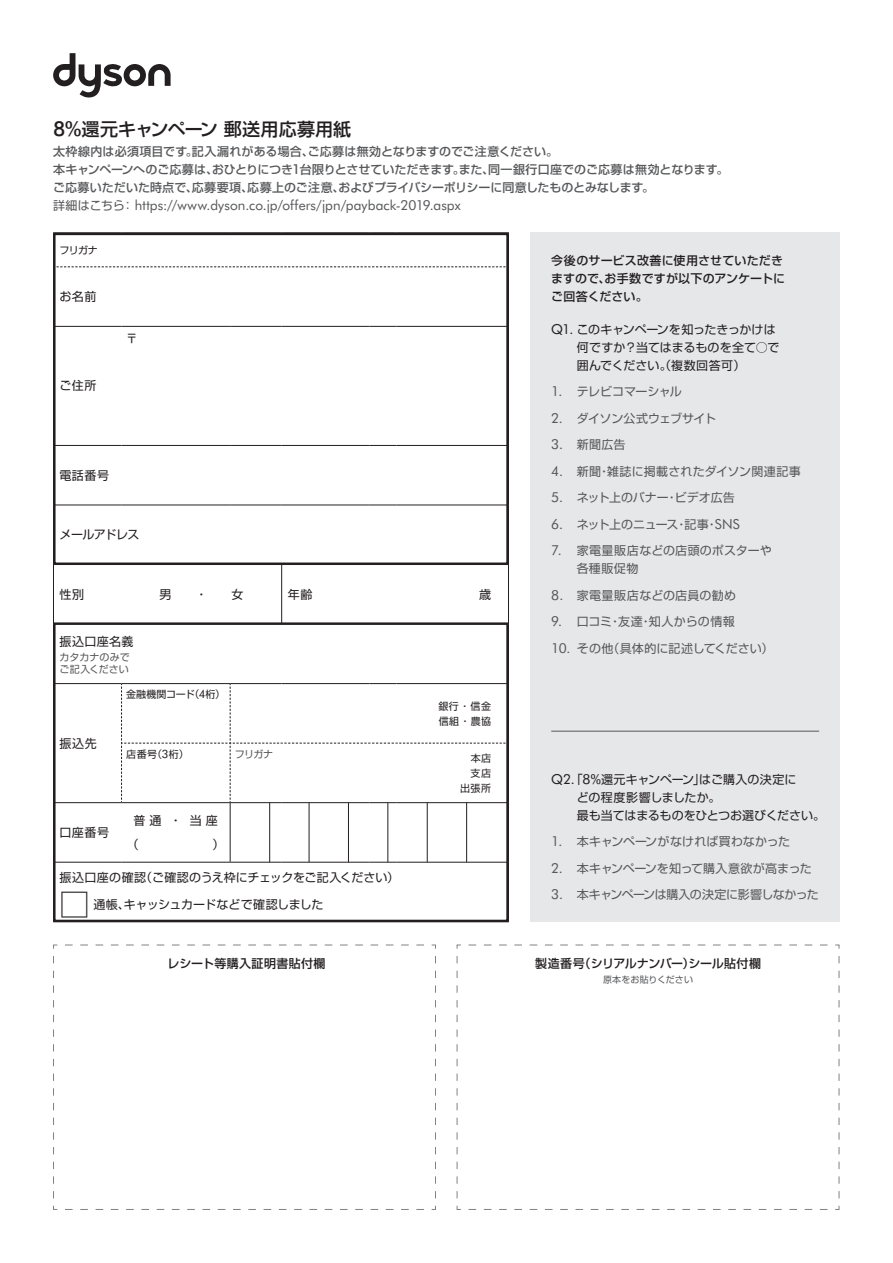
<style>
.page{position:relative;width:893px;height:1263px;background:#fff}
.page>*{position:absolute;margin:0;border:0;box-sizing:border-box;transform-origin:0 0}
.t1{font:500 18px "Shin Go Pr 6";letter-spacing:-.005em;color:#231f20}
.t2{font:13.8px "Futura B Tfor Dyson";letter-spacing:.01em;color:#57585a}
.t3{font:12px/18px "Shin Go Pr 6";color:#231f20}
.t4{font:500 12px/18px "Shin Go Pr 6";color:#57585a}
.t5{font:12px "Shin Go Pr 6";color:#57585a}
.t6{font:500 12px/18px "Shin Go Pr 6";letter-spacing:.01em;color:#231f20}
.t7{font:12px/18.3px "Shin Go Pr 6";letter-spacing:.02em;color:#57585a}
.t8{font:12px "Shin Go Pr 6";letter-spacing:-.035em;color:#57585a}
.t9{font:12px "Shin Go Pr 6";letter-spacing:-.025em;color:#231f20}
.t10{font:500 12px "Shin Go Pr 6";letter-spacing:-.01em;color:#231f20}
.t11{font:12px "Shin Go Pr 6";letter-spacing:-.07em;color:#57585a}
.t12{font:12px "Shin Go Pr 6";letter-spacing:.04em;color:#57585a}
.t13{font:12px "Shin Go Pr 6";letter-spacing:-.045em;color:#57585a}
.t14{font:12px "Shin Go Pr 6";letter-spacing:-.03em;color:#57585a}
.t15{font:12px "Shin Go Pr 6";letter-spacing:-.05em;color:#231f20}
.t16{font:10.05px/15px "Shin Go Pr 6";letter-spacing:.02em;color:#231f20}
.t17{font:10.05px/12px "Shin Go Pr 6";letter-spacing:-.005em;color:#57585a}
.t18{font:10.05px "Shin Go Pr 6";letter-spacing:-.01em;color:#231f20}
.t19{font:9px "Shin Go Pr 6";letter-spacing:.01em;color:#57585a}
.s1{font-family:"Futura B Tfor Dyson";font-size:20.7px}
.s2{font-family:"Futura B Tfor Dyson";font-size:13.8px}
.s3{font-family:"Shin Go Pr 6";font-size:12px}
.s4{font-family:"Futura B Tfor Dyson";font-size:11.55px}
.s5{font-size:30px}
</style>
<div class="page">
<div style="left:530px;top:232px;width:310px;height:690px;background:#e6e7e9"></div>
<svg style="left:53px;top:944px;width:383px;height:266px"></svg>
<svg style="left:456px;top:944px;width:384px;height:266px"></svg>
<svg style="left:56px;top:267px;width:450px;height:595px"></svg>
<div style="left:397px;top:564px;width:111px;height:60px;background:#fff"></div>
<hr style="left:53px;top:326px;width:69px;height:1px;background:#231f20">
<hr style="left:53px;top:445px;width:69px;height:1px;background:#231f20">
<hr style="left:122px;top:445px;width:108px;height:1px;background:#231f20">
<hr style="left:230px;top:445px;width:52px;height:1px;background:#231f20">
<hr style="left:282px;top:445px;width:87px;height:1px;background:#231f20">
<svg style="left:369px;top:445px;width:28px;height:1px"></svg>
<hr style="left:397px;top:445px;width:112px;height:1px;background:#231f20">
<hr style="left:53px;top:505px;width:69px;height:1px;background:#231f20">
<hr style="left:122px;top:505px;width:108px;height:1px;background:#231f20">
<hr style="left:230px;top:505px;width:52px;height:1px;background:#231f20">
<hr style="left:282px;top:505px;width:87px;height:1px;background:#231f20">
<svg style="left:369px;top:505px;width:28px;height:1px"></svg>
<hr style="left:397px;top:505px;width:112px;height:1px;background:#231f20">
<hr style="left:53px;top:565px;width:1px;height:59px;background:#231f20">
<hr style="left:508px;top:565px;width:1px;height:59px;background:#231f20">
<hr style="left:53px;top:862px;width:69px;height:1px;background:#231f20">
<hr style="left:53px;top:232px;width:69px;height:1px;background:#231f20">
<hr style="left:122px;top:232px;width:108px;height:1px;background:#231f20">
<hr style="left:230px;top:232px;width:52px;height:1px;background:#231f20">
<hr style="left:282px;top:232px;width:87px;height:1px;background:#231f20">
<svg style="left:369px;top:232px;width:28px;height:1px"></svg>
<hr style="left:397px;top:232px;width:112px;height:1px;background:#231f20">
<svg style="left:56px;top:266px;width:450px;height:1px"></svg>
<hr style="left:122px;top:326px;width:108px;height:1px;background:#231f20">
<hr style="left:230px;top:326px;width:52px;height:1px;background:#231f20">
<hr style="left:282px;top:326px;width:87px;height:1px;background:#231f20">
<svg style="left:369px;top:326px;width:28px;height:1px"></svg>
<hr style="left:397px;top:326px;width:112px;height:1px;background:#231f20">
<hr style="left:281px;top:565px;width:1px;height:59px;background:#231f20">
<hr style="left:53px;top:683px;width:69px;height:1px;background:#231f20">
<hr style="left:53px;top:802px;width:69px;height:1px;background:#231f20">
<svg style="left:121px;top:683px;width:385px;height:120px"></svg>
<hr style="left:397px;top:802px;width:112px;height:1px;background:#231f20">
<hr style="left:122px;top:862px;width:108px;height:1px;background:#231f20">
<hr style="left:230px;top:862px;width:52px;height:1px;background:#231f20">
<hr style="left:282px;top:862px;width:87px;height:1px;background:#231f20">
<svg style="left:369px;top:862px;width:28px;height:1px"></svg>
<hr style="left:397px;top:862px;width:112px;height:1px;background:#231f20">
<hr style="left:230px;top:803px;width:1px;height:59px;background:#231f20">
<div style="left:53px;top:233px;width:456px;height:332px;border:2px solid #231f20"></div>
<div style="left:53px;top:622px;width:456px;height:300px;border:2px solid #231f20"></div>
<hr style="left:348px;top:803px;width:1px;height:59px;background:#231f20">
<hr style="left:387px;top:803px;width:1px;height:59px;background:#231f20">
<hr style="left:427px;top:803px;width:1px;height:59px;background:#231f20">
<hr style="left:466px;top:803px;width:1px;height:59px;background:#231f20">
<hr style="left:309px;top:803px;width:1px;height:59px;background:#231f20">
<hr style="left:269px;top:803px;width:1px;height:59px;background:#231f20">
<hr style="left:551px;top:731px;width:268px;height:1px;background:#57585a">
<svg style="left:53px;top:53px;width:118px;height:45px"></svg>
<h1 class="t1" style="left:53px;top:114px;width:299px"><span class="s1">8%</span>還元キャンペーン 郵送用応募用紙</h1>
<p class="t4" style="left:53px;top:141px;width:677px">太枠線内は必須項目です。記入漏れがある場合、ご応募は無効となりますのでご注意ください。<br>本キャンペーンへのご応募は、おひとりにつき<span class="s2">1</span>台限りとさせていただきます。また、同一銀行口座でのご応募は無効となります。ご応募いただいた時点で、応募要項、応募上のご注意、およびプライバシーポリシーに同意したものとみなします。</p>
<p class="t2" style="left:53px;top:195px;width:409px"><span class="s3">詳細はこちら：</span> https://www.dyson.co.jp/offers/jpn/payback-2019.aspx</p>
<p class="t16" style="left:60px;top:242px;width:40px">フリガナ</p>
<p class="t3" style="left:60px;top:287px;width:39px">お名前</p>
<p class="t6" style="left:551px;top:250px;width:235px">今後のサービス改善に使用させていただきますので、お手数ですが以下のアンケートにご回答ください。</p>
<p class="t3" style="left:60px;top:376px;width:38px">ご住所</p>
<p class="t3" style="left:126px;top:328px;width:13px">〒</p>
<p class="t3" style="left:60px;top:465px;width:51px">電話番号</p>
<p class="t15" style="left:60px;top:525px;width:81px">メールアドレス</p>
<p class="t3" style="left:60px;top:584px;width:26px">性別</p>
<p class="t3" style="left:288px;top:584px;width:26px">年齢</p>
<p class="t3" style="left:479px;top:584px;width:13px">歳</p>
<p class="t3" style="left:60px;top:631px;width:76px">振込口座名義</p>
<p class="t17" style="left:60px;top:650px;width:72px">カタカナのみでご記入ください</p>
<p class="t3" style="left:60px;top:733px;width:39px">振込先</p>
<p class="t18" style="left:126px;top:686px;width:101px">金融機関コード（<span class="s4">4</span>桁）</p>
<p class="t16" style="left:438px;top:698px;width:54px">銀行 ・ 信金信組 ・ 農協</p>
<p class="t16" style="left:126px;top:745px;width:64px">店番号（<span class="s4">3</span>桁）</p>
<p class="t17" style="left:235px;top:747px;width:40px">フリガナ</p>
<p class="t16" style="left:460px;top:750px;width:32px;text-align:right">本店支店出張所</p>
<p class="t3" style="left:60px;top:822px;width:51px">口座番号</p>
<p class="t3" style="left:127px;top:807px;width:93px;line-height:24px;text-indent:7px">普通 ・ 当座（</p>
<p class="t3" style="left:213px;top:834px;width:13px">）</p>
<p class="t3" style="left:60px;top:868px;width:341px">振込口座の確認（ご確認のうえ枠にチェックをご記入ください）</p>
<p class="t9" style="left:60px;top:895px;width:265px"><span class="s5">□</span> 通帳、キャッシュカードなどで確認しました</p>
<p class="t3" style="left:577px;top:319px;width:204px;text-indent:-26px"><span class="s2">Q1.</span> このキャンペーンを知ったきっかけは何ですか？当てはまるものを全て○で囲んでください。（複数回答可）</p>
<p class="t14" style="left:551px;top:382px;width:132px"><span class="s2">1.</span> テレビコマーシャル</p>
<p class="t13" style="left:551px;top:408px;width:166px"><span class="s2">2.</span> ダイソン公式ウェブサイト</p>
<p class="t5" style="left:551px;top:435px;width:76px"><span class="s2">3.</span> 新聞広告</p>
<p class="t7" style="left:551px;top:461px;width:251px"><span class="s2">4.</span> 新聞・雑誌に掲載されたダイソン関連記事</p>
<p class="t5" style="left:551px;top:488px;width:185px"><span class="s2">5.</span> ネット上のバナー・ビデオ広告</p>
<p class="t11" style="left:551px;top:514px;width:190px"><span class="s2">6.</span> ネット上のニュース・記事・<span class="s2">SNS</span></p>
<p class="t7" style="left:577px;top:540px;width:197px;text-indent:-26px"><span class="s2">7.</span> 家電量販店などの店頭のポスターや各種販促物</p>
<p class="t7" style="left:551px;top:585px;width:186px"><span class="s2">8.</span> 家電量販店などの店員の勧め</p>
<p class="t12" style="left:551px;top:612px;width:185px"><span class="s2">9.</span> 口コミ・友達・知人からの情報</p>
<p class="t5" style="left:551px;top:638px;width:224px"><span class="s2">10.</span> その他（具体的に記述してください）</p>
<p class="t3" style="left:577px;top:769px;width:250px;text-indent:-26px"><span class="s2">Q2.</span>「<span class="s2">8%</span>還元キャンペーン」はご購入の決定に<br>どの程度影響しましたか。<br>最も当てはまるものをひとつお選びください。</p>
<p class="t5" style="left:551px;top:832px;width:240px"><span class="s2">1.</span> 本キャンペーンがなければ買わなかった</p>
<p class="t5" style="left:551px;top:858px;width:262px"><span class="s2">2.</span> 本キャンペーンを知って購入意欲が高まった</p>
<p class="t8" style="left:551px;top:885px;width:269px"><span class="s2">3.</span> 本キャンペーンは購入の決定に影響しなかった</p>
<p class="t6" style="left:167px;top:954px;width:160px">レシート等購入証明書貼付欄</p>
<p class="t10" style="left:535px;top:953px;width:227px">製造番号（シリアルナンバー）シール貼付欄</p>
<p class="t19" style="left:603px;top:972px;width:92px">原本をお貼りください</p>
</div>
